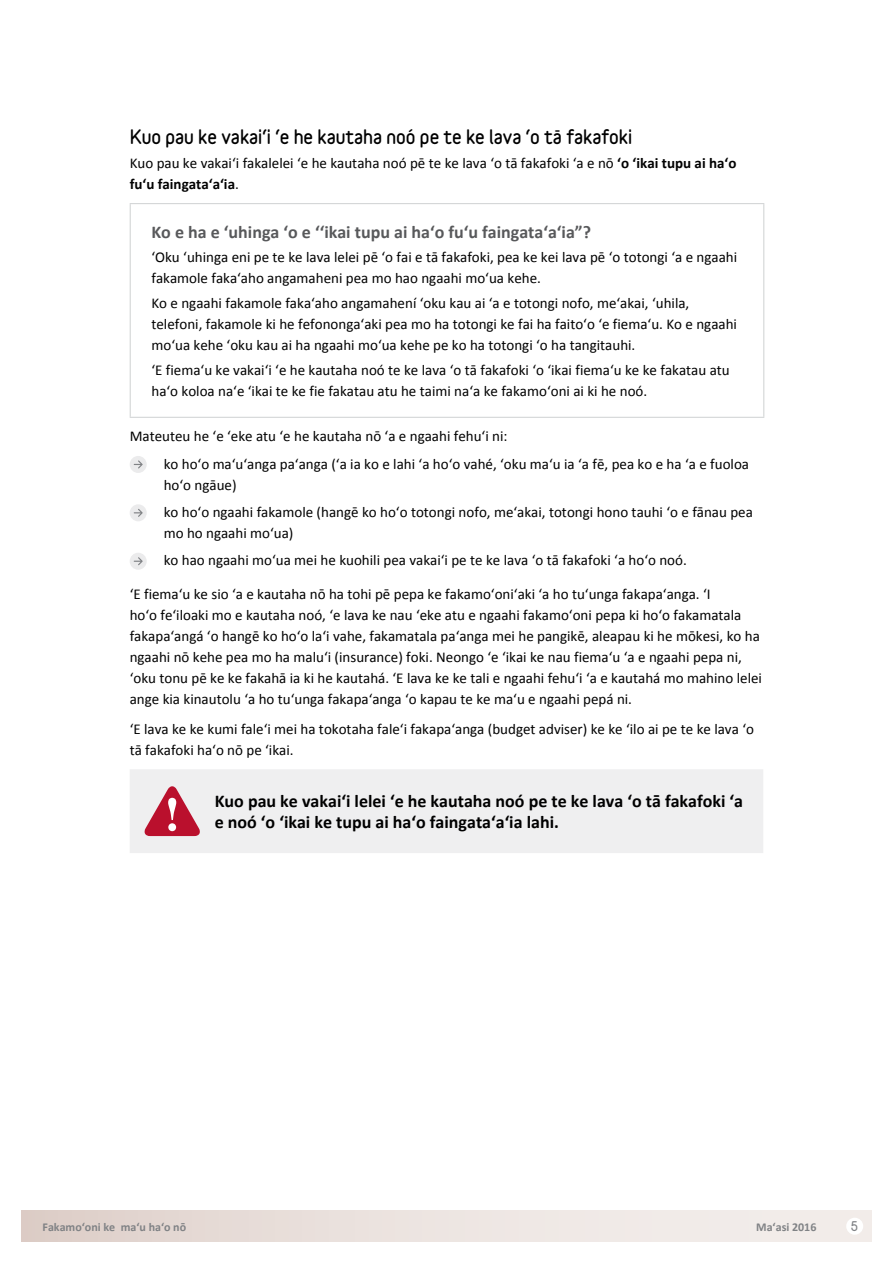
<style>
.page{position:relative;width:893px;height:1263px;background:#fff}
.page>*{position:absolute;margin:0;border:0;box-sizing:border-box;transform-origin:0 0}
.t1{font:700 18px/21px "Calibri";color:#000}
.t2{font:900 18px "Variable Macron";color:#000}
.t3{font:700 18px "Calibri";color:#58595b}
.t4{font:15px/21px "Calibri";color:#000}
.t5{font:700 12px "Calibri";color:#808285}
.t6{font:900 12px "Variable";color:#808285}
.s1{font-weight:700}
</style>
<div class="page">
<svg style="left:21px;top:1211px;width:851px;height:31px"></svg>
<div style="left:846px;top:1218px;width:17px;height:17px;background:#fff;border-radius:50%"></div>
<hr style="left:130px;top:203px;width:634px;height:1px;background:#d1d3d4">
<hr style="left:130px;top:204px;width:1px;height:213px;background:#d1d3d4">
<hr style="left:763px;top:204px;width:1px;height:213px;background:#d1d3d4">
<hr style="left:130px;top:417px;width:634px;height:1px;background:#d1d3d4">
<div style="left:130px;top:456px;width:17px;height:17px;background:#ebebec;border-radius:50%"></div>
<svg style="left:134px;top:460px;width:9px;height:8px"></svg>
<div style="left:130px;top:504px;width:17px;height:17px;background:#ebebec;border-radius:50%"></div>
<svg style="left:134px;top:509px;width:9px;height:8px"></svg>
<div style="left:130px;top:553px;width:17px;height:17px;background:#ebebec;border-radius:50%"></div>
<svg style="left:134px;top:557px;width:9px;height:8px"></svg>
<div style="left:130px;top:769px;width:633px;height:84px;background:#efeff0"></div>
<svg style="left:143px;top:785px;width:58px;height:51px"></svg>
<p class="t2" style="left:130px;top:125px;width:504px">Kuo pau ke vakai‘i ‘e he kautaha noó pe te ke lava ‘o tā fakafoki</p>
<p class="t4" style="left:130px;top:152px;width:608px">Kuo pau ke vakai‘i fakalelei ‘e he kautaha noó pē te ke lava ‘o tā fakafoki ‘a e nō <span class="s1">‘o ‘ikai tupu ai ha‘o fu‘u faingata‘a‘ia</span>.</p>
<p class="t3" style="left:151px;top:221px;width:441px">Ko e ha e ‘uhinga ‘o e ‘‘ikai tupu ai ha‘o fu‘u faingata‘a‘ia”?</p>
<p class="t4" style="left:151px;top:246px;width:587px">‘Oku ‘uhinga eni pe te ke lava lelei pē ‘o fai e tā fakafoki, pea ke kei lava pē ‘o totongi ‘a e ngaahi fakamole faka‘aho angamaheni pea mo hao ngaahi mo‘ua kehe.</p>
<p class="t4" style="left:151px;top:292px;width:587px">Ko e ngaahi fakamole faka‘aho angamahení ‘oku kau ai ‘a e totongi nofo, me‘akai, ‘uhila, telefoni, fakamole ki he fefononga‘aki pea mo ha totongi ke fai ha faito‘o ‘e fiema‘u. Ko e ngaahi mo‘ua kehe ‘oku kau ai ha ngaahi mo‘ua kehe pe ko ha totongi ‘o ha tangitauhi.</p>
<p class="t4" style="left:151px;top:360px;width:580px">‘E fiema‘u ke vakai‘i ‘e he kautaha noó te ke lava ‘o tā fakafoki ‘o ‘ikai fiema‘u ke ke fakatau atu ha‘o koloa na‘e ‘ikai te ke fie fakatau atu he taimi na‘a ke fakamo‘oni ai ki he noó.</p>
<p class="t4" style="left:164px;top:423px;width:587px;line-height:27.5px;text-indent:-34px">Mateuteu he ‘e ‘eke atu ‘e he kautaha nō ‘a e ngaahi fehu‘i ni:<br>ko ho‘o ma‘u‘anga pa‘anga (‘a ia ko e lahi ‘a ho‘o vahé, ‘oku ma‘u ia ‘a fē, pea ko e ha ‘a e fuoloa</p>
<p class="t4" style="left:164px;top:471px;width:591px;line-height:27.5px">ho‘o ngāue)<br>ko ho‘o ngaahi fakamole (hangē ko ho‘o totongi nofo, me‘akai, totongi hono tauhi ‘o e fānau pea</p>
<p class="t4" style="left:164px;top:519px;width:525px;line-height:27.5px">mo ho ngaahi mo‘ua)<br>ko hao ngaahi mo‘ua mei he kuohili pea vakai‘i pe te ke lava ‘o tā fakafoki ‘a ho‘o noó.</p>
<p class="t4" style="left:130px;top:584px;width:634px">‘E fiema‘u ke sio ‘a e kautaha nō ha tohi pē pepa ke fakamo‘oni‘aki ‘a ho tu‘unga fakapa‘anga. ‘I<br>ho‘o fe‘iloaki mo e kautaha noó, ‘e lava ke nau ‘eke atu e ngaahi fakamo‘oni pepa ki ho‘o fakamatala fakapa‘angá ‘o hangē ko ho‘o la‘i vahe, fakamatala pa‘anga mei he pangikē, aleapau ki he mōkesi, ko ha ngaahi nō kehe pea mo ha malu‘i (insurance) foki. Neongo ‘e ‘ikai ke nau fiema‘u ‘a e ngaahi pepa ni, ‘oku tonu pē ke ke fakahā ia ki he kautahá. ‘E lava ke ke tali e ngaahi fehu‘i ‘a e kautahá mo mahino lelei ange kia kinautolu ‘a ho tu‘unga fakapa‘anga ‘o kapau te ke ma‘u e ngaahi pepá ni.</p>
<p class="t4" style="left:130px;top:718px;width:626px">‘E lava ke ke kumi fale‘i mei ha tokotaha fale‘i fakapa‘anga (budget adviser) ke ke ‘ilo ai pe te ke lava ‘o tā fakafoki ha‘o nō pe ‘ikai.</p>
<p class="t1" style="left:215px;top:791px;width:530px">Kuo pau ke vakai‘i lelei ‘e he kautaha noó pe te ke lava ‘o tā fakafoki ‘a e noó ‘o ‘ikai ke tupu ai ha‘o faingata‘a‘ia lahi.</p>
<p class="t5" style="left:43px;top:1219px;width:145px">Fakamo‘oni ke ma‘u ha‘o nō</p>
<p class="t5" style="left:756px;top:1219px;width:62px">Ma‘asi 2016</p>
<p class="t6" style="left:851px;top:1218px;width:9px">5</p>
</div>
